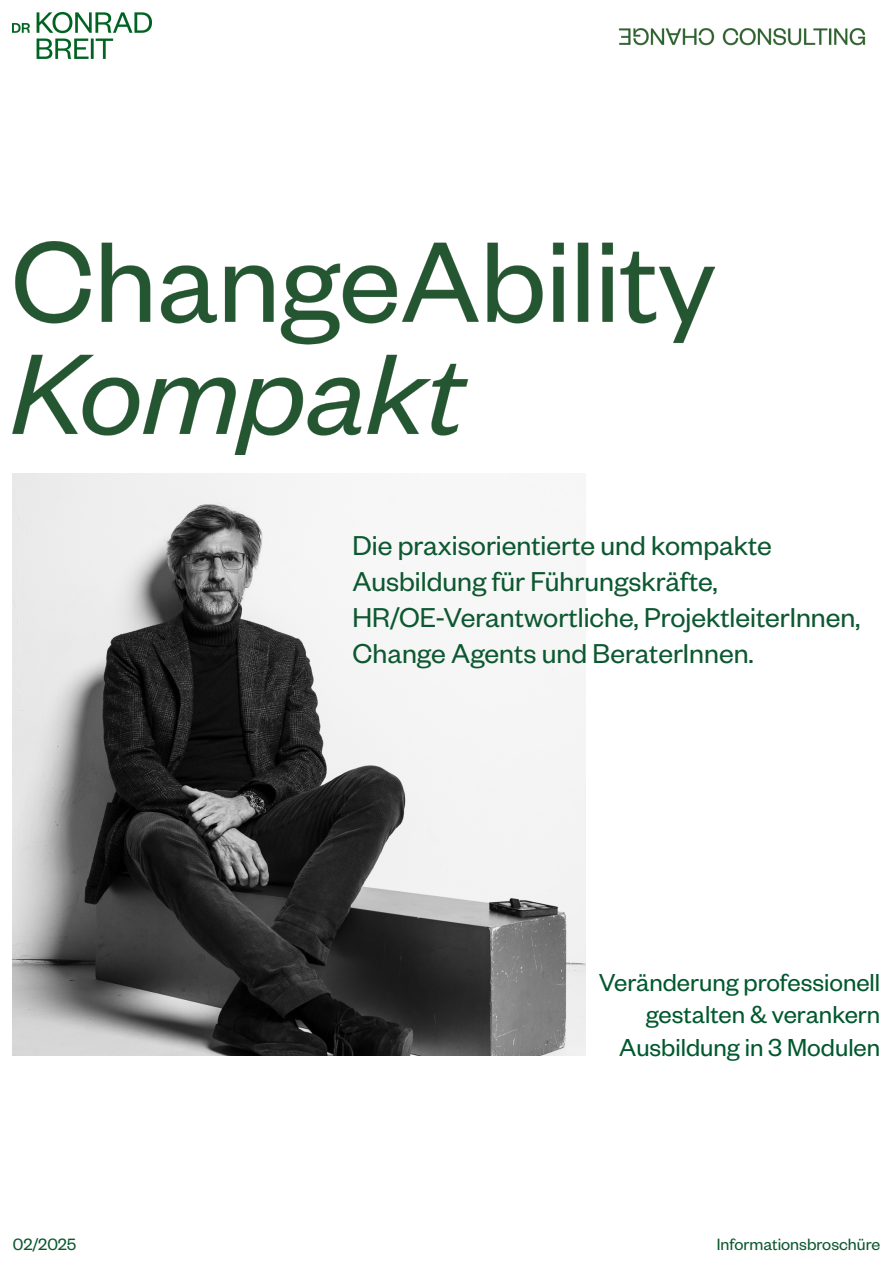
<style>
.page{position:relative;width:893px;height:1263px;background:#fff}
.page>*{position:absolute;margin:0;border:0;box-sizing:border-box;transform-origin:0 0}
.Einleitung{font:30px/36px "Founders Grotesk";color:#0c5830}
.t1{font:27px/32.4px "Founders Grotesk";color:#01582d;text-align:right}
.t2{font:18px "Founders Grotesk";color:#0c5830}
</style>
<div class="page">
<img style="left:13px;top:241px;width:702px;height:213px">
<img style="left:13px;top:13px;width:138px;height:45px">
<img style="left:13px;top:474px;width:572px;height:582px">
<img style="left:618px;top:28px;width:248px;height:18px">
<p class="Einleitung" style="left:352px;top:526px;width:510px">Die praxisorientierte und kompakte Ausbildung für Führungskräfte, HR/OE-Verantwortliche, ProjektleiterInnen, Change Agents und BeraterInnen.</p>
<p class="t1" style="left:599px;top:965px;width:283px">Veränderung professionell gestalten &amp; verankern</p>
<p class="t1" style="left:619px;top:1029px;width:262px">Ausbildung in 3 Modulen</p>
<p class="t2" style="left:13px;top:1233px;width:65px">02/2025</p>
<p class="t2" style="left:717px;top:1233px;width:165px">Informationsbroschüre</p>
</div>
